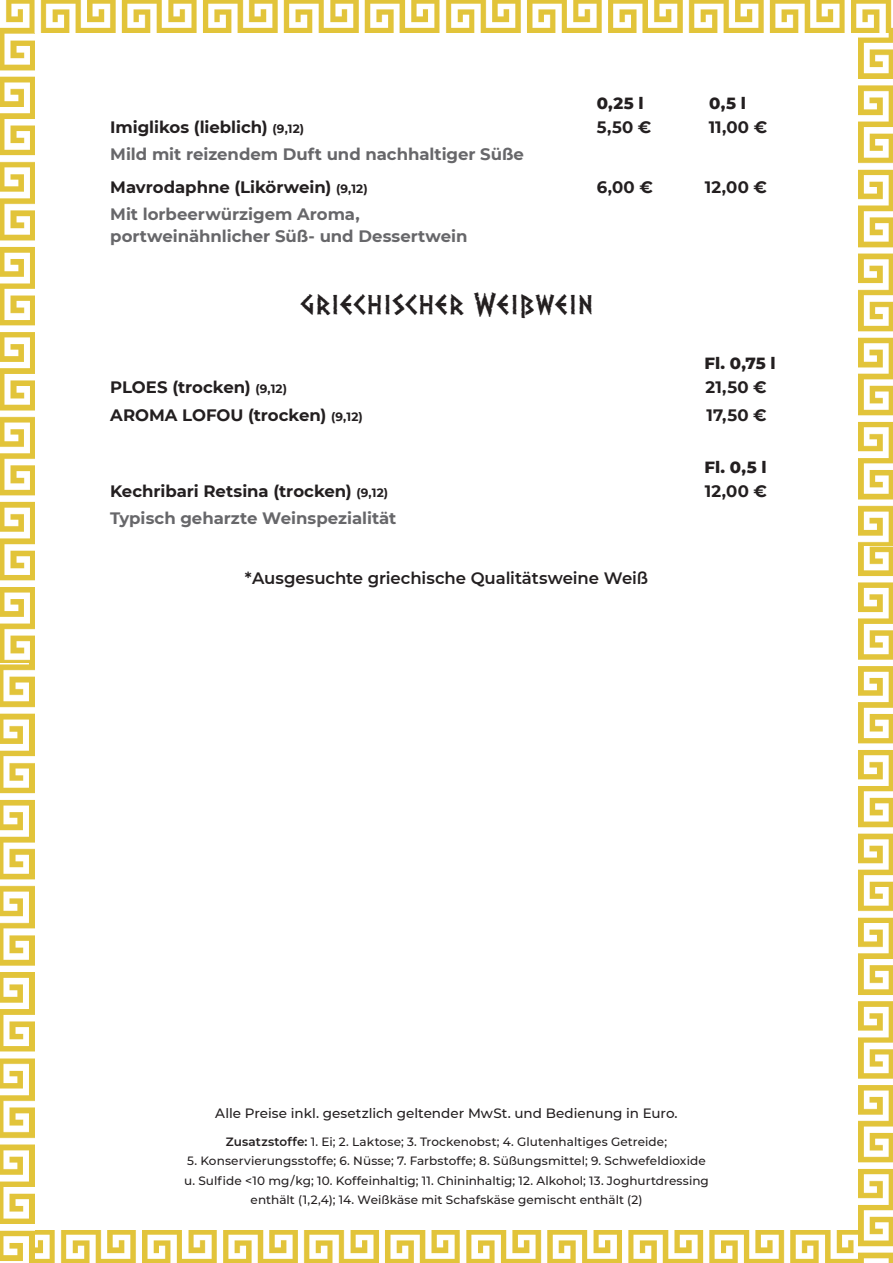
<style>
.page{position:relative;width:893px;height:1263px;background:#fff}
.page>*{position:absolute;margin:0;border:0;box-sizing:border-box;transform-origin:0 0}
.t1{font:27px "Dalek";letter-spacing:.03em;color:#231f20}
.t2{font:700 16.5px/32.5px "Montserrat";color:#67676a}
.t3{font:700 16.5px "Montserrat";color:#231f20}
.t4{font:600 16.5px "Montserrat";letter-spacing:-.005em;color:#231f20}
.t5{font:800 16.5px "Montserrat";letter-spacing:-.01em;color:#231f20}
.t6{font:500 13.5px "Montserrat";color:#231f20}
.t7{font:500 12px/19.5px "Montserrat";letter-spacing:.005em;color:#231f20;text-align:center}
.s1{font-size:12px}
.s2{color:#231f20}
.s3{font-size:12px;color:#231f20}
.s4{font-weight:600}
</style>
<div class="page">
<img style="left:858px;top:33px;width:34px;height:1197px">
<img style="left:34px;top:1230px;width:858px;height:32px">
<img style="left:0;top:662px;width:34px;height:600px">
<img style="left:0;top:33px;width:34px;height:629px">
<img style="left:0;top:0;width:892px;height:33px">
<h2 class="t5" style="left:596px;top:91px;width:48px">0,25 l</h2>
<h2 class="t5" style="left:709px;top:91px;width:38px">0,5 l</h2>
<h2 class="t3" style="left:110px;top:115px;width:195px">Imiglikos (lieblich) <span class="s1">(9,12)</span></h2>
<h2 class="t3" style="left:596px;top:115px;width:56px">5,50 €</h2>
<h2 class="t3" style="left:708px;top:115px;width:60px">11,00 €</h2>
<h2 class="t2" style="left:110px;top:137px;width:415px">Mild mit reizendem Duft und nachhaltiger Süße<br><span class="s2">Mavrodaphne (Likörwein)</span> <span class="s3">(9,12)</span></h2>
<h2 class="t3" style="left:596px;top:175px;width:58px">6,00 €</h2>
<h2 class="t3" style="left:704px;top:175px;width:64px">12,00 €</h2>
<h2 class="t2" style="left:110px;top:201px;width:358px;line-height:22.5px">Mit lorbeerwürzigem Aroma, portweinähnlicher Süß- und Dessertwein</h2>
<h1 class="t1" style="left:300px;top:283px;width:294px">griechischer Weißwein</h1>
<h2 class="t5" style="left:704px;top:350px;width:73px">Fl. 0,75 l</h2>
<h2 class="t3" style="left:110px;top:375px;width:178px">PLOES (trocken) <span class="s1">(9,12)</span></h2>
<h2 class="t3" style="left:705px;top:375px;width:63px">21,50 €</h2>
<h2 class="t3" style="left:110px;top:403px;width:254px">AROMA LOFOU (trocken) <span class="s1">(9,12)</span></h2>
<h2 class="t3" style="left:706px;top:403px;width:62px">17,50 €</h2>
<h2 class="t5" style="left:704px;top:455px;width:64px">Fl. 0,5 l</h2>
<h2 class="t3" style="left:110px;top:479px;width:279px">Kechribari Retsina (trocken) <span class="s1">(9,12)</span></h2>
<h2 class="t3" style="left:704px;top:479px;width:64px">12,00 €</h2>
<h2 class="t2" style="left:110px;top:501px;width:287px">Typisch geharzte Weinspezialität</h2>
<h2 class="t4" style="left:245px;top:566px;width:404px">*Ausgesuchte griechische Qualitätsweine Weiß</h2>
<p class="t6" style="left:215px;top:1103px;width:464px">Alle Preise inkl. gesetzlich geltender MwSt. und Bedienung in Euro.</p>
<p class="t7" style="left:226px;top:1130px;width:442px"><span class="s4">Zusatzstoffe:</span> 1. Ei; 2. Laktose; 3. Trockenobst; 4. Glutenhaltiges Getreide;</p>
<p class="t7" style="left:184px;top:1150px;width:526px">5. Konservierungsstoffe; 6. Nüsse; 7. Farbstoffe; 8. Süßungsmittel; 9. Schwefeldioxide u. Sulfide &lt;10 mg/kg; 10. Koffeinhaltig; 11. Chininhaltig; 12. Alkohol; 13. Joghurtdressing enthält (1,2,4); 14. Weißkäse mit Schafskäse gemischt enthält (2)</p>
</div>
